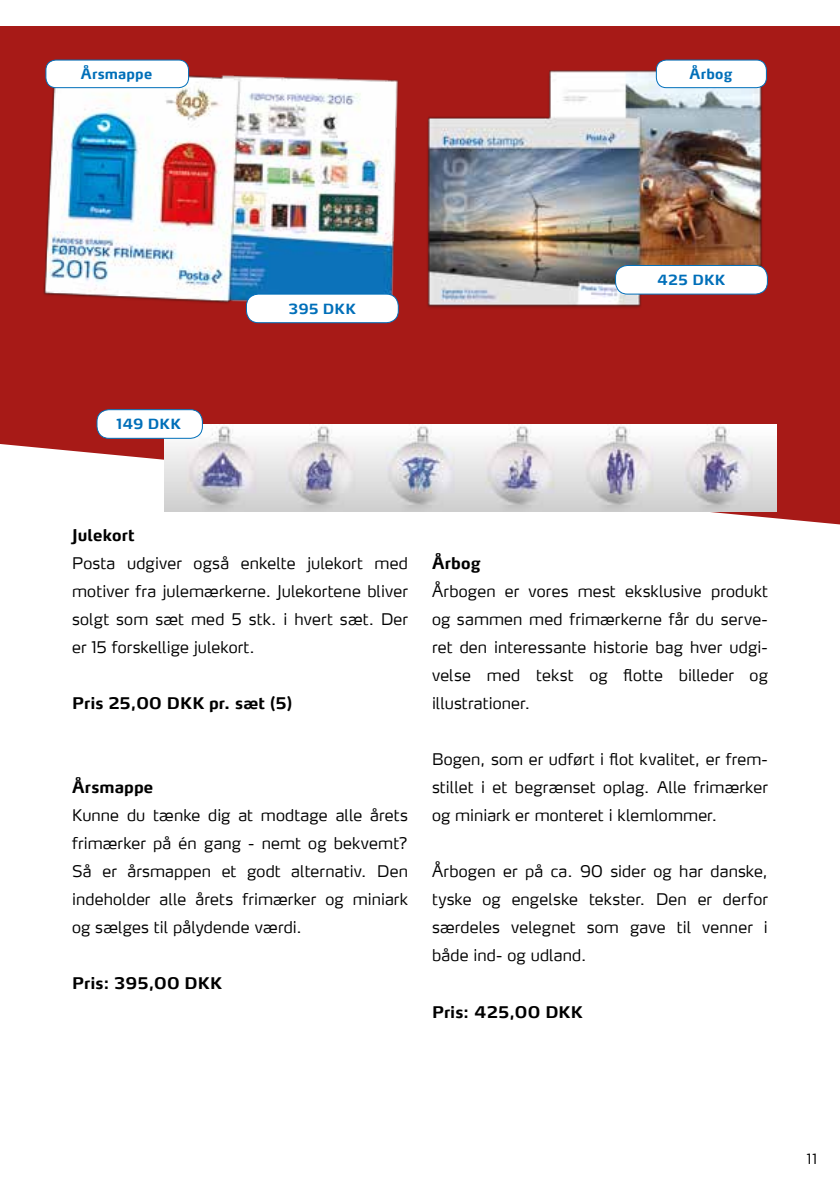
<style>
.page{position:relative;width:840px;height:1191px;background:#fff}
.page>*{position:absolute;margin:0;border:0;box-sizing:border-box;transform-origin:0 0}
.t1{font:300 16px/28px "Max LF";letter-spacing:.01em;color:#000;text-align:justify}
.t2{font:700 16px "Max LF";letter-spacing:.015em;color:#000}
.t3{font:700 14px "Max LF";letter-spacing:.02em;color:#006fb9}
.t4{font:300 14px "Max LF";color:#000}
</style>
<div class="page">
<svg style="left:0;top:26px;width:839px;height:498px;background:#b23734"></svg>
<img style="left:38px;top:47px;width:362px;height:290px">
<img style="left:418px;top:59px;width:351px;height:281px">
<div style="left:246px;top:294px;width:152px;height:29px;background:#fff;border-radius:12px"></div>
<div style="left:246px;top:293px;width:152px;height:30px;border:1px solid #006fb9;border-radius:12px"></div>
<div style="left:615px;top:265px;width:152px;height:29px;background:#fff;border-radius:12px"></div>
<div style="left:614px;top:265px;width:153px;height:29px;border:1px solid #006fb9;border-radius:12px"></div>
<img style="left:478px;top:425px;width:83px;height:86px">
<img style="left:561px;top:425px;width:99px;height:86px">
<img style="left:379px;top:425px;width:99px;height:86px">
<img style="left:660px;top:425px;width:116px;height:86px">
<img style="left:280px;top:425px;width:99px;height:86px">
<img style="left:164px;top:425px;width:116px;height:86px">
<div style="left:97px;top:410px;width:105px;height:28px;background:#fff;border-radius:12px"></div>
<div style="left:96px;top:409px;width:107px;height:30px;border:1px solid #006fb9;border-radius:12px"></div>
<div style="left:656px;top:60px;width:110px;height:28px;background:#fff;border-radius:10px"></div>
<div style="left:655px;top:60px;width:111px;height:28px;border:1px solid #006fb9;border-radius:10px"></div>
<div style="left:46px;top:60px;width:142px;height:28px;background:#fff;border-radius:10px"></div>
<div style="left:45px;top:60px;width:144px;height:28px;border:1px solid #006fb9;border-radius:10px"></div>
<p class="t3" style="left:81px;top:65px;width:73px">Årsmappe</p>
<p class="t3" style="left:689px;top:65px;width:44px">Årbog</p>
<p class="t3" style="left:288px;top:300px;width:69px">395 DKK</p>
<p class="t3" style="left:656px;top:271px;width:69px">425 DKK</p>
<p class="t3" style="left:116px;top:415px;width:66px">149 DKK</p>
<p class="t2" style="left:72px;top:525px;width:64px">Julekort</p>
<p class="t1" style="left:72px;top:549px;width:337px">Posta udgiver også enkelte julekort med motiver fra julemærkerne. Julekortene bliver solgt som sæt med 5 stk. i hvert sæt. Der er 15 forskellige julekort.</p>
<p class="t2" style="left:72px;top:693px;width:222px">Pris 25,00 DKK pr. sæt (5)</p>
<p class="t2" style="left:72px;top:777px;width:83px">Årsmappe</p>
<p class="t1" style="left:72px;top:801px;width:337px">Kunne du tænke dig at modtage alle årets frimærker på én gang - nemt og bekvemt?<br>Så er årsmappen et godt alternativ. Den indeholder alle årets frimærker og miniark og sælges til pålydende værdi.</p>
<p class="t2" style="left:72px;top:973px;width:151px">Pris: 395,00 DKK</p>
<p class="t2" style="left:432px;top:553px;width:50px">Årbog</p>
<p class="t1" style="left:432px;top:577px;width:337px">Årbogen er vores mest eksklusive produkt og sammen med frimærkerne får du serve&shy;ret den interessante historie bag hver udgi&shy;velse med tekst og flotte billeder og illustrationer.</p>
<p class="t1" style="left:432px;top:745px;width:337px">Bogen, som er udført i flot kvalitet, er frem&shy;stillet i et begrænset oplag. Alle frimærker og miniark er monteret i klemlommer.</p>
<p class="t1" style="left:432px;top:857px;width:337px">Årbogen er på ca. 90 sider og har danske, tyske og engelske tekster. Den er derfor særdeles velegnet som gave til venner i både ind- og udland.</p>
<p class="t2" style="left:432px;top:1001px;width:152px">Pris: 425,00 DKK</p>
<p class="t4" style="left:806px;top:1150px;width:12px">11</p>
</div>
